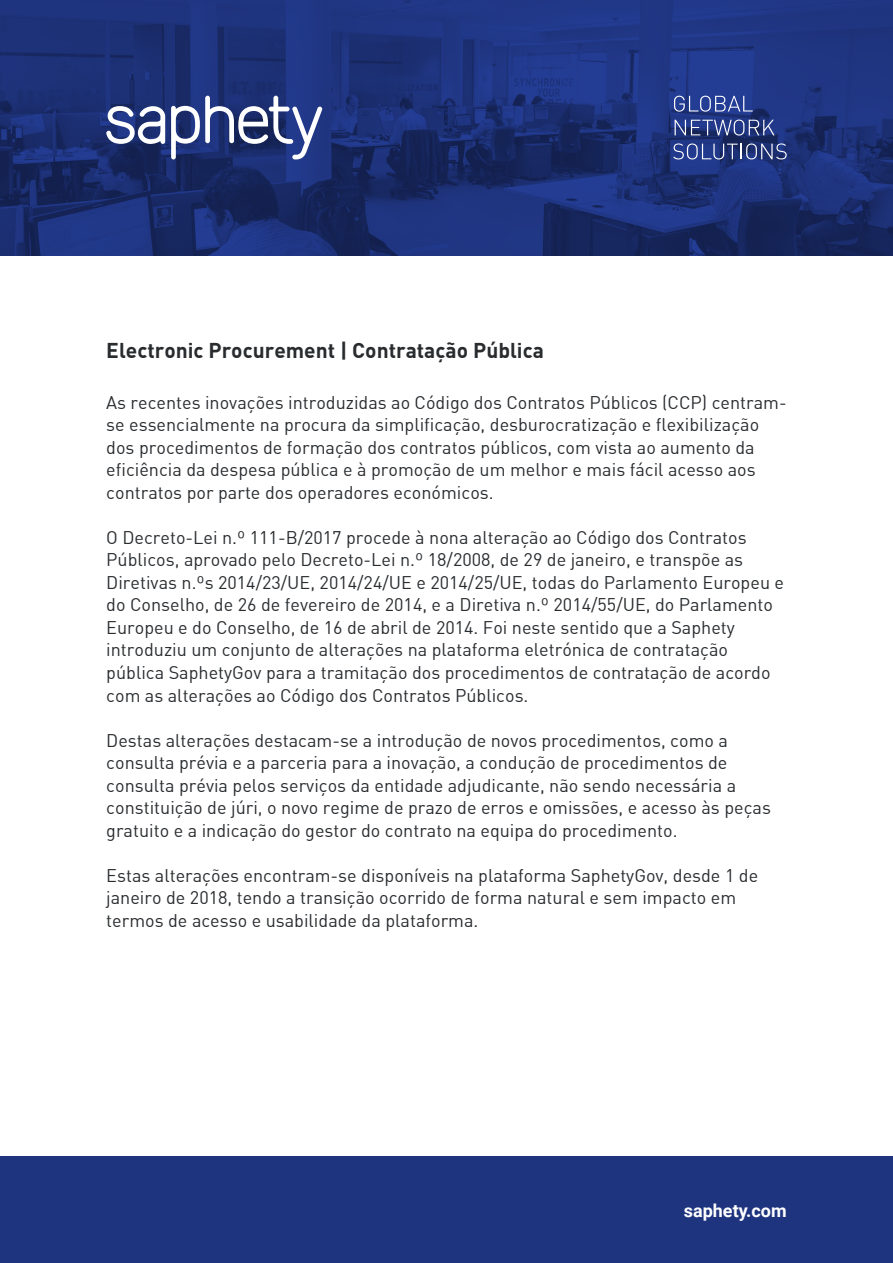
<style>
.page{position:relative;width:893px;height:1263px;background:#fff}
.page>*{position:absolute;margin:0;border:0;box-sizing:border-box;transform-origin:0 0}
.t1{font:21px "DIN Bold";color:#292c2f}
.t2{font:18px/22.5px "DIN Regular";color:#292c2f}
.t3{font:700 18px "Roboto";color:#fff}
</style>
<div class="page">
<img style="left:0;top:0;width:893px;height:255px">
<svg style="left:106px;top:106px;width:59px;height:38px"></svg>
<svg style="left:171px;top:96px;width:151px;height:63px"></svg>
<svg style="left:674px;top:96px;width:79px;height:16px"></svg>
<svg style="left:675px;top:120px;width:100px;height:16px;background:#4b5c96"></svg>
<svg style="left:673px;top:143px;width:114px;height:16px;background:#485994"></svg>
<div style="left:0;top:1157px;width:893px;height:106px;background:#1f347f"></div>
<p class="t1" style="left:106px;top:337px;width:439px">Electronic Procurement | Contratação Pública</p>
<p class="t2" style="left:106px;top:391px;width:682px">As recentes inovações introduzidas ao Código dos Contratos Públicos (CCP) centram&shy;se essencialmente na procura da simplificação, desburocratização e flexibilização dos procedimentos de formação dos contratos públicos, com vista ao aumento da eficiência da despesa pública e à promoção de um melhor e mais fácil acesso aos contratos por parte dos operadores económicos.</p>
<p class="t2" style="left:106px;top:526px;width:679px">O Decreto-Lei n.º 111-B/2017 procede à nona alteração ao Código dos Contratos Públicos, aprovado pelo Decreto-Lei n.º 18/2008, de 29 de janeiro, e transpõe as Diretivas n.ºs 2014/23/UE, 2014/24/UE e 2014/25/UE, todas do Parlamento Europeu e do Conselho, de 26 de fevereiro de 2014, e a Diretiva n.º 2014/55/UE, do Parlamento Europeu e do Conselho, de 16 de abril de 2014. Foi neste sentido que a Saphety introduziu um conjunto de alterações na plataforma eletrónica de contratação pública SaphetyGov para a tramitação dos procedimentos de contratação de acordo com as alterações ao Código dos Contratos Públicos.</p>
<p class="t2" style="left:106px;top:728px;width:666px">Destas alterações destacam-se a introdução de novos procedimentos, como a consulta prévia e a parceria para a inovação, a condução de procedimentos de consulta prévia pelos serviços da entidade adjudicante, não sendo necessária a constituição de júri, o novo regime de prazo de erros e omissões, e acesso às peças gratuito e a indicação do gestor do contrato na equipa do procedimento.</p>
<p class="t2" style="left:106px;top:863px;width:653px">Estas alterações encontram-se disponíveis na plataforma SaphetyGov, desde 1 de janeiro de 2018, tendo a transição ocorrido de forma natural e sem impacto em termos de acesso e usabilidade da plataforma.</p>
<p class="t3" style="left:684px;top:1198px;width:104px">saphety.com</p>
</div>
